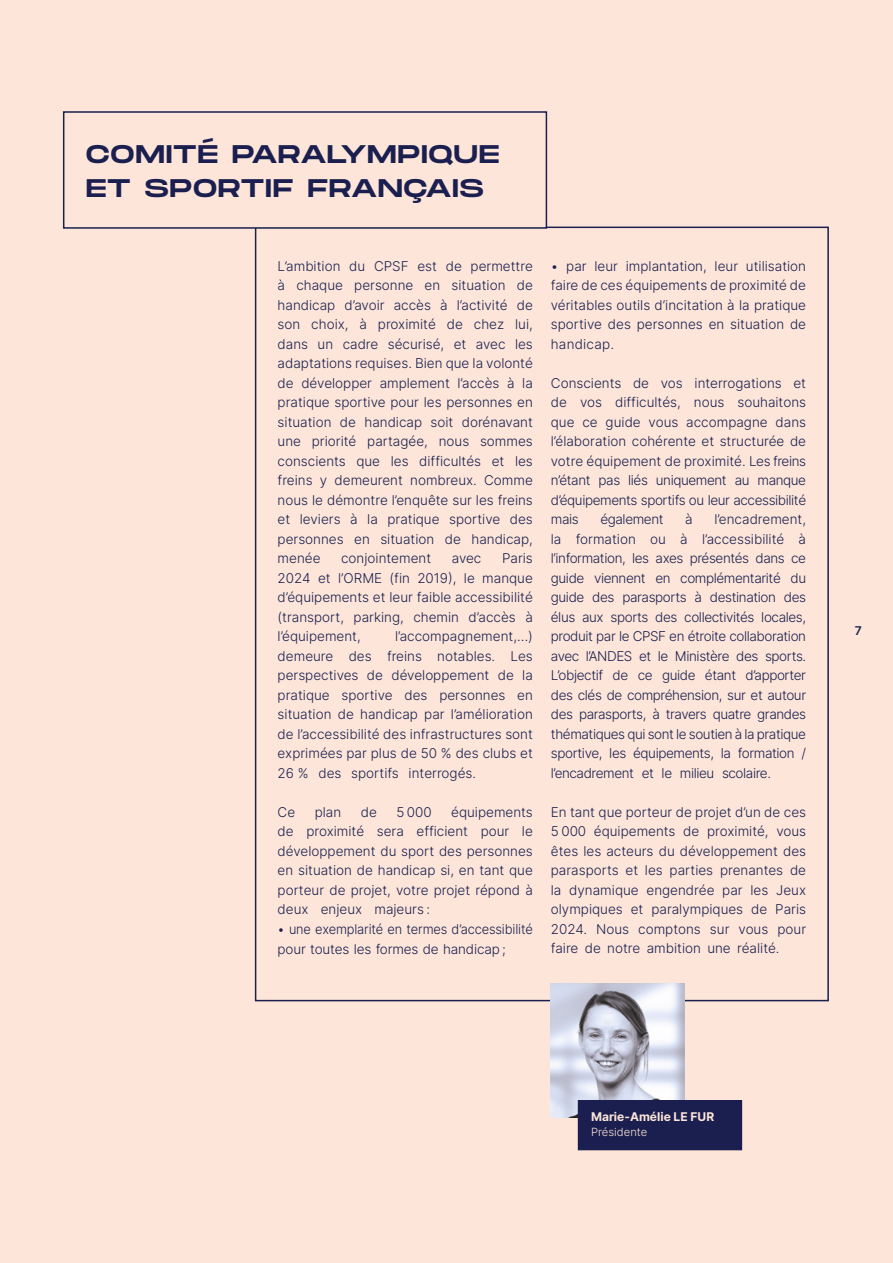
<style>
.page{position:relative;width:893px;height:1263px;background:#fde6d9}
.page>*{position:absolute;margin:0;border:0;box-sizing:border-box;transform-origin:0 0}
.t1{font:25.5px/34.5px "Monument Extended";letter-spacing:.025em;color:#1a1f4f}
.t2{font:300 13.5px/19.5px "Inter";color:#1a1f4f;text-align:justify}
.t3{font:300 13.5px/19.5px "Inter";color:#1a1f4f;scale:.95 1}
.t4{font:300 13.5px "Inter";letter-spacing:-.03em;color:#1a1f4f}
.t5{font:600 12.15px "Inter";color:#1a1f4f}
.t6{font:700 12px "Inter";color:#fde6d9}
.t7{font:300 11.25px "Inter";color:#fde6d9}
</style>
<div class="page">
<div style="left:63px;top:111px;width:484px;height:118px;border:2px solid #1a1f4f"></div>
<img style="left:550px;top:983px;width:134px;height:134px">
<div style="left:578px;top:1101px;width:164px;height:49px;background:#1a1f4f"></div>
<div style="left:578px;top:1100px;width:164px;height:50px;border:1px solid #1a1f4f"></div>
<h1 class="t1" style="left:86px;top:136px;width:415px">COMITÉ PARALYMPIQUE<br>ET SPORTIF FRANÇAIS</h1>
<p class="t2" style="left:278px;top:256px;width:257px">L’ambition du CPSF est de permettre à chaque personne en situation de handicap d’avoir accès à l’activité de son choix, à proximité de chez lui, dans un cadre sécurisé, et avec les adaptations requises. Bien que la volonté de développer amplement l’accès à la pratique sportive pour les personnes en situation de handicap soit dorénavant une priorité partagée, nous sommes conscients que les difficultés et les freins y demeurent nombreux. Comme nous le démontre l’enquête sur les freins et leviers à la pratique sportive des personnes en situation de handicap, menée</p>
<p class="t2" style="left:278px;top:548px;width:257px;text-indent:224px">Paris 2024 et l’ORME (fin 2019), le manque d’équipements et leur faible accessibilité (transport, parking, chemin d’accès à l’équipement,</p>
<p class="t2" style="left:341px;top:548px;width:92px">conjointement</p>
<p class="t2" style="left:452px;top:548px;width:31px">avec</p>
<p class="t2" style="left:278px;top:626px;width:257px;text-indent:117px">l’accompagnement,…) demeure des freins notables. Les perspectives de développement de la pratique sportive des personnes en situation de handicap par l’amélioration de l’accessibilité des infrastructures sont exprimées par plus de 50 % des clubs et 26 % des sportifs interrogés.</p>
<p class="t2" style="left:278px;top:802px;width:19px">Ce</p>
<p class="t2" style="left:315px;top:802px;width:28px">plan</p>
<p class="t2" style="left:361px;top:802px;width:18px">de</p>
<p class="t2" style="left:396px;top:802px;width:37px">5 000</p>
<p class="t2" style="left:278px;top:802px;width:257px;text-indent:174px">équipements de proximité sera efficient pour le développement du sport des personnes en situation de handicap si, en tant que porteur de projet, votre projet répond à deux enjeux majeurs :</p>
<p class="t3" style="left:278px;top:919px;width:270px">• une exemplarité en termes d’accessibilité pour toutes les formes de handicap ;</p>
<p class="t2" style="left:551px;top:256px;width:257px">• par leur implantation, leur utilisation faire de ces équipements de proximité de véritables outils d’incitation à la pratique sportive des personnes en situation de handicap.</p>
<p class="t2" style="left:551px;top:373px;width:257px">Conscients de vos interrogations et de vos difficultés, nous souhaitons que ce guide vous accompagne dans l’élaboration cohérente et structurée de votre équipement de proximité. Les freins n’étant pas liés uniquement au manque d’équipements sportifs ou leur accessibilité mais</p>
<p class="t4" style="left:600px;top:510px;width:65px">également</p>
<p class="t2" style="left:685px;top:509px;width:9px">à</p>
<p class="t2" style="left:551px;top:509px;width:257px;text-indent:163px">l’encadrement, la formation ou à l’accessibilité à l’information, les axes présentés dans ce guide viennent en complémentarité du guide des parasports à destination des élus aux sports des collectivités locales, produit par le CPSF en étroite collaboration avec l’ANDES et le Ministère des sports.<br>L’objectif de ce guide étant d’apporter des clés de compréhension, sur et autour des parasports, à travers quatre grandes thématiques qui sont le soutien à la pratique sportive, les équipements, la formation / l’encadrement et le milieu scolaire.</p>
<p class="t2" style="left:551px;top:802px;width:257px">En tant que porteur de projet d’un de ces 5 000 équipements de proximité, vous êtes les acteurs du développement des parasports et les parties prenantes de la dynamique engendrée par les Jeux olympiques et paralympiques de Paris 2024. Nous comptons sur vous pour faire de notre ambition une réalité.</p>
<p class="t5" style="left:855px;top:622px;width:9px">7</p>
<p class="t6" style="left:591px;top:1108px;width:125px">Marie-Amélie LE FUR</p>
<p class="t7" style="left:591px;top:1123px;width:58px">Présidente</p>
</div>
